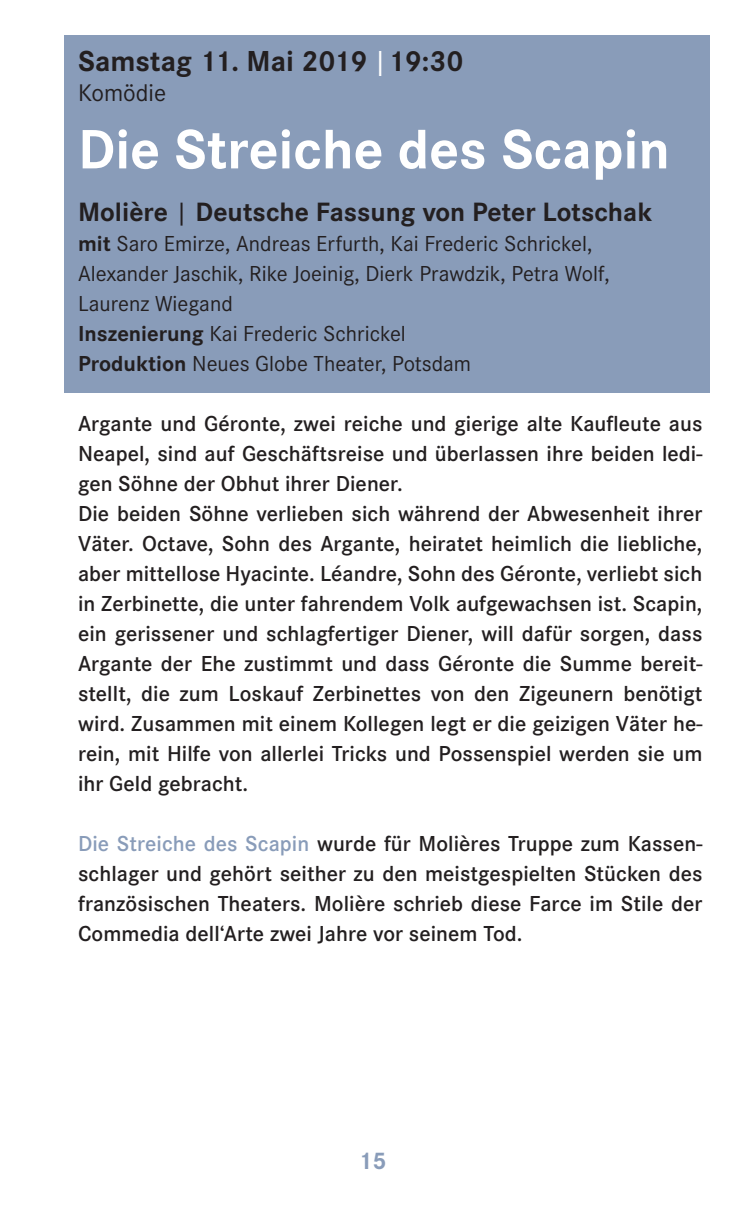
<style>
.page{position:relative;width:745px;height:1205px;background:#fff}
.page>*{position:absolute;margin:0;border:0;box-sizing:border-box;transform-origin:0 0}
.t1{font:700 57.5px "Corporate S";color:#fff}
.t2{font:700 30px "Corporate S";color:#231f20}
.t3{font:700 27.5px "Corporate S";color:#231f20}
.t4{font:25px "Corporate S";color:#231f20}
.t5{font:700 25px "Corporate S";color:#899cb9}
.t6{font:600 22.5px/30px "Corporate S";letter-spacing:.005em;color:#231f20}
.t7{font:22.5px/30px "Corporate S";color:#231f20}
.s1{font-weight:400;color:#fff}
.s2{font-weight:400}
.s3{font-weight:700}
.s4{color:#899cb9}
</style>
<div class="page">
<div style="left:64px;top:35px;width:645px;height:358px;background:#899cb9"></div>
<h2 class="t2" style="left:78px;top:40px;width:387px">Samstag 11. Mai 2019 <span class="s1">|</span>19:30</h2>
<p class="t4" style="left:78px;top:76px;width:90px">Komödie</p>
<h1 class="t1" style="left:78px;top:109px;width:593px">Die Streiche des Scapin</h1>
<p class="t3" style="left:78px;top:193px;width:575px">Molière <span class="s2">|</span> Deutsche Fassung von Peter Lotschak</p>
<p class="t7" style="left:78px;top:228px;width:533px"><span class="s3">mit</span> Saro Emirze, Andreas Erfurth, Kai Frederic Schrickel, Alexander Jaschik, Rike Joeinig, Dierk Prawdzik, Petra Wolf, Laurenz Wiegand<br><span class="s3">Inszenierung</span> Kai Frederic Schrickel<br><span class="s3">Produktion</span> Neues Globe Theater, Potsdam</p>
<p class="t6" style="left:78px;top:408px;width:625px">Argante und Géronte, zwei reiche und gierige alte Kaufleute aus Neapel, sind auf Geschäftsreise und überlassen ihre beiden ledi&shy;gen Söhne der Obhut ihrer Diener.<br>Die beiden Söhne verlieben sich während der Abwesenheit ihrer Väter. Octave, Sohn des Argante, heiratet heimlich die liebliche, aber mittellose Hyacinte. Léandre, Sohn des Géronte, verliebt sich in Zerbinette, die unter fahrendem Volk aufgewachsen ist. Scapin, ein gerissener und schlagfertiger Diener, will dafür sorgen, dass Argante der Ehe zustimmt und dass Géronte die Summe bereit&shy;stellt, die zum Loskauf Zerbinettes von den Zigeunern benötigt wird. Zusammen mit einem Kollegen legt er die geizigen Väter he&shy;rein, mit Hilfe von allerlei Tricks und Possenspiel werden sie um ihr Geld gebracht.</p>
<p class="t6" style="left:78px;top:828px;width:625px;text-align:justify"><span class="s4">Die Streiche des Scapin</span> wurde für Molières Truppe zum Kassen&shy;schlager und gehört seither zu den meistgespielten Stücken des französischen Theaters. Molière schrieb diese Farce im Stile der Commedia dell‘Arte zwei Jahre vor seinem Tod.</p>
<p class="t5" style="left:358px;top:1143px;width:30px">15</p>
</div>
